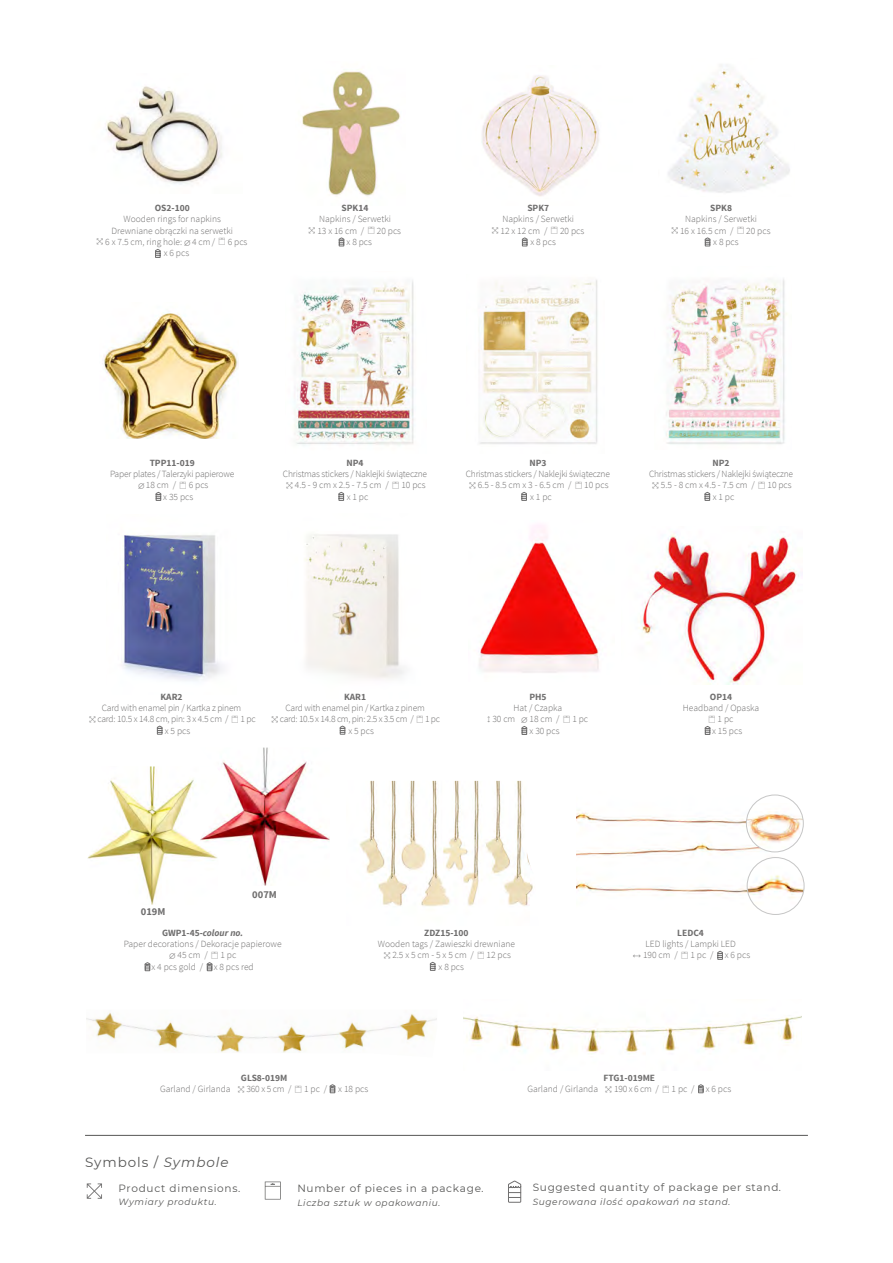
<style>
.page{position:relative;width:893px;height:1263px;background:#fff}
.page>*{position:absolute;margin:0;border:0;box-sizing:border-box;transform-origin:0 0}
.t1{font:13.5px "Montserrat";letter-spacing:.07em;color:#575756}
.t2{font:10.5px "Montserrat";letter-spacing:.07em;color:#575756}
.t3{font:700 10.5px "Source Sans Pro";color:#706f6f}
.t4{font:300 9.45px/11.2px "Source Sans Pro";color:#706f6f;text-align:center}
.t5{font:300 9.45px/11.2px "Source Sans Pro";letter-spacing:-.02em;color:#706f6f;text-align:center}
.t6{font:700 9.45px "Source Sans Pro";color:#706f6f}
.t7{font:300 9.45px "Source Sans Pro";letter-spacing:-.03em;color:#706f6f}
.t8{font:italic 9px "Montserrat";letter-spacing:.07em;color:#575756}
.s1{font-family:"Party Deco Source";font-weight:400;font-size:6.75px}
.s2{font-family:"Party Deco Source";font-weight:400;font-size:5.4px}
.s3{font-weight:700}
.s4{font-weight:700;font-style:italic}
.s5{font-style:italic}
</style>
<div class="page">
<img style="left:479px;top:525px;width:120px;height:148px">
<img style="left:639px;top:534px;width:160px;height:150px">
<img style="left:304px;top:534px;width:100px;height:145px">
<img style="left:121px;top:535px;width:102px;height:146px">
<svg style="left:156px;top:492px;width:5px;height:9px"></svg>
<svg style="left:339px;top:492px;width:5px;height:9px"></svg>
<svg style="left:522px;top:492px;width:5px;height:9px"></svg>
<svg style="left:157px;top:726px;width:5px;height:8px"></svg>
<svg style="left:340px;top:726px;width:5px;height:8px"></svg>
<svg style="left:705px;top:492px;width:5px;height:9px"></svg>
<hr style="left:85px;top:1135px;width:723px;height:1px;background:#575756">
<svg style="left:87px;top:1183px;width:15px;height:16px"></svg>
<svg style="left:265px;top:1181px;width:16px;height:18px"></svg>
<svg style="left:508px;top:1180px;width:13px;height:23px"></svg>
<img style="left:106px;top:86px;width:116px;height:99px">
<img style="left:86px;top:1012px;width:351px;height:41px">
<img style="left:478px;top:280px;width:120px;height:164px">
<img style="left:294px;top:280px;width:120px;height:165px">
<img style="left:666px;top:279px;width:121px;height:166px">
<img style="left:481px;top:75px;width:118px;height:122px">
<img style="left:302px;top:71px;width:99px;height:125px">
<img style="left:668px;top:64px;width:122px;height:129px">
<img style="left:104px;top:313px;width:134px;height:125px">
<img style="left:577px;top:794px;width:206px;height:116px">
<div style="left:746px;top:795px;width:57px;height:57px;background:#fff;border-radius:50%"></div>
<img style="left:746px;top:803px;width:56px;height:45px">
<div style="left:746px;top:795px;width:58px;height:57px;border:1px solid #c6c6c6;border-radius:50%"></div>
<img style="left:747px;top:857px;width:57px;height:57px;border-radius:28px">
<div style="left:747px;top:857px;width:57px;height:58px;border:1px solid #c6c6c6;border-radius:50%"></div>
<svg style="left:155px;top:249px;width:5px;height:9px"></svg>
<svg style="left:339px;top:238px;width:5px;height:8px"></svg>
<svg style="left:522px;top:238px;width:5px;height:8px"></svg>
<svg style="left:705px;top:238px;width:5px;height:8px"></svg>
<svg style="left:522px;top:726px;width:5px;height:9px"></svg>
<svg style="left:705px;top:726px;width:5px;height:9px"></svg>
<svg style="left:145px;top:962px;width:5px;height:9px"></svg>
<svg style="left:207px;top:962px;width:5px;height:9px"></svg>
<svg style="left:717px;top:951px;width:6px;height:8px"></svg>
<svg style="left:330px;top:1084px;width:5px;height:9px"></svg>
<svg style="left:698px;top:1084px;width:5px;height:9px"></svg>
<img style="left:218px;top:748px;width:112px;height:138px">
<img style="left:88px;top:766px;width:130px;height:139px">
<img style="left:359px;top:781px;width:174px;height:126px">
<svg style="left:430px;top:962px;width:5px;height:9px"></svg>
<img style="left:463px;top:1016px;width:339px;height:38px">
<p class="t6" style="left:155px;top:202px;width:36px">OS2-100</p>
<p class="t4" style="left:123px;top:214px;width:99px">Wooden rings for napkins</p>
<p class="t4" style="left:111px;top:225px;width:123px">Drewniane obrączki na serwetki</p>
<p class="t4" style="left:97px;top:236px;width:152px"><sup>@</sup> 6 x 7.5 cm, ring hole: <span class="s1">%</span> 4 cm / <sup>&amp;</sup> 6 pcs</p>
<p class="t4" style="left:164px;top:248px;width:27px">x 6 pcs</p>
<p class="t6" style="left:342px;top:202px;width:28px">SPK14</p>
<p class="t4" style="left:319px;top:214px;width:73px">Napkins / Serwetki</p>
<p class="t4" style="left:309px;top:225px;width:94px"><sup>@</sup> 13 x 16 cm / <sup>&amp;</sup> 20 pcs</p>
<p class="t4" style="left:347px;top:236px;width:27px">x 8 pcs</p>
<p class="t6" style="left:527px;top:202px;width:23px">SPK7</p>
<p class="t4" style="left:502px;top:214px;width:73px">Napkins / Serwetki</p>
<p class="t4" style="left:492px;top:225px;width:94px"><sup>@</sup> 12 x 12 cm / <sup>&amp;</sup> 20 pcs</p>
<p class="t4" style="left:530px;top:236px;width:27px">x 8 pcs</p>
<p class="t6" style="left:710px;top:202px;width:23px">SPK8</p>
<p class="t4" style="left:685px;top:214px;width:73px">Napkins / Serwetki</p>
<p class="t4" style="left:672px;top:225px;width:100px"><sup>@</sup> 16 x 16.5 cm / <sup>&amp;</sup> 20 pcs</p>
<p class="t4" style="left:713px;top:236px;width:27px">x 8 pcs</p>
<p class="t6" style="left:150px;top:457px;width:47px">TPP11-019</p>
<p class="t5" style="left:110px;top:468px;width:126px">Paper plates / Talerzyki papierowe</p>
<p class="t4" style="left:138px;top:480px;width:72px"><span class="s1">%</span> 18 cm / <sup>&amp;</sup> 6 pcs</p>
<p class="t4" style="left:163px;top:491px;width:32px">x 35 pcs</p>
<p class="t6" style="left:346px;top:457px;width:19px">NP4</p>
<p class="t5" style="left:283px;top:468px;width:146px">Christmas stickers / Naklejki świąteczne <sup>@</sup> 4.5 - 9 cm x 2.5 - 7.5 cm / <sup>&amp;</sup> 10 pcs x 1 pc</p>
<p class="t6" style="left:529px;top:457px;width:19px">NP3</p>
<p class="t5" style="left:466px;top:468px;width:146px">Christmas stickers / Naklejki świąteczne</p>
<p class="t4" style="left:469px;top:480px;width:141px"><sup>@</sup> 6.5 - 8.5 cm x 3 - 6.5 cm / <sup>&amp;</sup> 10 pcs</p>
<p class="t4" style="left:530px;top:491px;width:23px">x 1 pc</p>
<p class="t6" style="left:713px;top:457px;width:19px">NP2</p>
<p class="t5" style="left:649px;top:468px;width:146px">Christmas stickers / Naklejki świąteczne <sup>@</sup> 5.5 - 8 cm x 4.5 - 7.5 cm / <sup>&amp;</sup> 10 pcs x 1 pc</p>
<p class="t6" style="left:161px;top:690px;width:24px">KAR2</p>
<p class="t5" style="left:102px;top:702px;width:141px">Card with enamel pin / Kartka z pinem</p>
<p class="t5" style="left:89px;top:713px;width:168px"><sup>@</sup> card: 10.5 x 14.8 cm, pin: 3 x 4.5 cm / <sup>&amp;</sup> 1 pc</p>
<p class="t4" style="left:165px;top:725px;width:27px">x 5 pcs</p>
<p class="t6" style="left:344px;top:690px;width:24px">KAR1</p>
<p class="t5" style="left:285px;top:702px;width:141px">Card with enamel pin / Kartka z pinem</p>
<p class="t7" style="left:272px;top:713px;width:170px"><sup>@</sup> card: 10.5 x 14.8 cm, pin: 2.5 x 3.5 cm / <sup>&amp;</sup> 1 pc</p>
<p class="t4" style="left:348px;top:725px;width:27px">x 5 pcs</p>
<p class="t6" style="left:529px;top:690px;width:19px">PH5</p>
<p class="t4" style="left:514px;top:702px;width:50px">Hat / Czapka</p>
<p class="t4" style="left:488px;top:713px;width:102px"><span class="s2">#</span> 30 cm <span class="s1">%</span> 18 cm / <sup>&amp;</sup> 1 pc</p>
<p class="t4" style="left:530px;top:725px;width:32px">x 30 pcs</p>
<p class="t3" style="left:141px;top:905px;width:26px">019M</p>
<p class="t3" style="left:252px;top:887px;width:26px">007M</p>
<p class="t6" style="left:710px;top:690px;width:24px">OP14</p>
<p class="t4" style="left:683px;top:702px;width:78px">Headband / Opaska</p>
<p class="t4" style="left:709px;top:713px;width:26px"><sup>&amp;</sup> 1 pc</p>
<p class="t4" style="left:712px;top:725px;width:32px">x 15 pcs</p>
<p class="t4" style="left:124px;top:927px;width:159px"><span class="s3">GWP1-45-</span><span class="s4">colour no.<br></span>Paper decorations / Dekoracje papierowe <span class="s1">%</span> 45 cm / <sup>&amp;</sup> 1 pc<br>x 4 pcs gold / x 8 pcs red</p>
<p class="t6" style="left:677px;top:927px;width:28px">LEDC4</p>
<p class="t6" style="left:424px;top:927px;width:46px">ZDZ15-100</p>
<p class="t4" style="left:378px;top:938px;width:139px">Wooden tags / Zawieszki drewniane</p>
<p class="t4" style="left:384px;top:950px;width:128px"><sup>@</sup> 2.5 x 5 cm - 5 x 5 cm / <sup>&amp;</sup> 12 pcs</p>
<p class="t4" style="left:439px;top:961px;width:27px">x 8 pcs</p>
<p class="t4" style="left:633px;top:938px;width:119px">LED lights / Lampki LED<br><span class="s1">$</span> 190 cm / <sup>&amp;</sup> 1 pc / x 6 pcs</p>
<p class="t4" style="left:160px;top:1072px;width:210px"><span class="s3">GLS8-019M<br></span>Garland / Girlanda <sup>@</sup> 360 x 5 cm / <sup>&amp;</sup> 1 pc / x 18 pcs</p>
<p class="t4" style="left:527px;top:1072px;width:205px"><span class="s3">FTG1-019ME<br></span>Garland / Girlanda <sup>@</sup> 190 x 6 cm / <sup>&amp;</sup> 1 pc / x 6 pcs</p>
<h1 class="t1" style="left:85px;top:1153px;width:145px">Symbols / <span class="s5">Symbole</span></h1>
<p class="t2" style="left:119px;top:1181px;width:123px">Product dimensions.</p>
<p class="t8" style="left:119px;top:1196px;width:100px">Wymiary produktu.</p>
<p class="t2" style="left:297px;top:1181px;width:188px">Number of pieces in a package<span class="s5">.</span></p>
<p class="t8" style="left:297px;top:1196px;width:145px">Liczba sztuk w opakowaniu.</p>
<p class="t2" style="left:533px;top:1180px;width:250px">Suggested quantity of package per stand<span class="s5">.</span></p>
<p class="t8" style="left:533px;top:1195px;width:199px">Sugerowana ilość opakowań na stand.</p>
</div>
